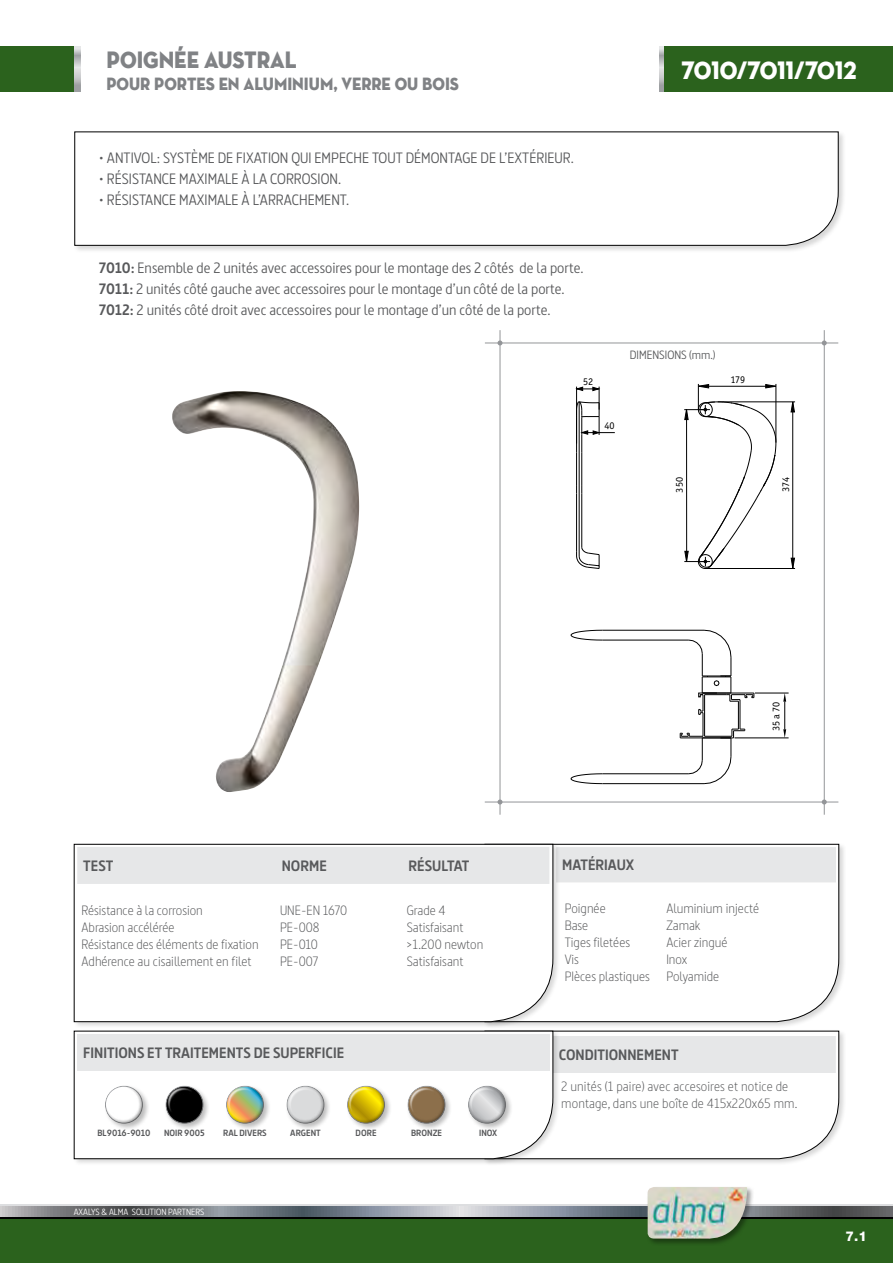
<style>
.page{position:relative;width:893px;height:1263px;background:#fff}
.page>*{position:absolute;margin:0;border:0;box-sizing:border-box;transform-origin:0 0}
.t1{font:25.5px "Neutra Disp Titling";color:#fff;scale:.89 1}
.t2{font:24px "Neutra Disp Titling";color:#808285;scale:.89 1}
.t3{font:18px "Neutra Disp Titling";color:#808285;scale:.89 1}
.t4{font:15px/21px "Dsignes";color:#58595b}
.t5{font:700 15px "Dsignes";color:#58595b}
.t6{font:300 13.5px/16.2px "Dsignes";color:#58595b}
.t7{font:800 13.5px "Helvetica Neue LT Std";color:#fff}
.t8{font:12px "Dsignes";color:#58595b}
.t9{font:10.2px "Officina Ser ITC";color:#000}
.t10{font:700 9px "Dsignes";color:#58595b}
.t11{font:9px "Dsignes";color:#fff}
.s1{font-weight:700}
</style>
<div class="page">
<div style="left:0;top:1209px;width:893px;height:54px;background:#2b621d"></div>
<div style="left:663px;top:46px;width:230px;height:46px;background:#2b621d"></div>
<svg style="left:0;top:1216px;width:460px;height:2px"></svg>
<svg style="left:0;top:1205px;width:460px;height:2px"></svg>
<svg style="left:0;top:1207px;width:460px;height:9px;background:#7d8289"></svg>
<svg style="left:460px;top:1216px;width:433px;height:2px"></svg>
<svg style="left:460px;top:1205px;width:433px;height:2px"></svg>
<svg style="left:460px;top:1207px;width:433px;height:9px;background:#7a7f87"></svg>
<div style="left:0;top:46px;width:74px;height:46px;background:#2b621d"></div>
<svg style="left:74px;top:46px;width:7px;height:46px"></svg>
<svg style="left:659px;top:46px;width:4px;height:46px"></svg>
<div style="left:646px;top:1185px;width:108px;height:61px;background:#000;opacity:.39"></div>
<img style="left:648px;top:1187px;width:99px;height:52px">
<div style="left:73px;top:130px;width:773px;height:123px;background:#000;opacity:.16"></div>
<svg style="left:74px;top:131px;width:765px;height:115px"></svg>
<hr style="left:485px;top:802px;width:353px;height:1px;background:#939598">
<hr style="left:485px;top:343px;width:353px;height:1px;background:#939598">
<hr style="left:824px;top:330px;width:1px;height:485px;background:#939598">
<svg style="left:497px;top:340px;width:5px;height:5px"></svg>
<svg style="left:497px;top:799px;width:5px;height:5px"></svg>
<hr style="left:500px;top:330px;width:1px;height:485px;background:#939598">
<svg style="left:822px;top:340px;width:5px;height:5px"></svg>
<svg style="left:822px;top:799px;width:5px;height:5px"></svg>
<div style="left:483px;top:1029px;width:363px;height:138px;background:#000;opacity:.16"></div>
<svg style="left:560px;top:1031px;width:279px;height:128px"></svg>
<div style="left:483px;top:843px;width:363px;height:186px;background:#000;opacity:.16"></div>
<svg style="left:560px;top:844px;width:279px;height:178px"></svg>
<div style="left:73px;top:843px;width:487px;height:186px;background:#000;opacity:.16"></div>
<svg style="left:74px;top:844px;width:479px;height:178px"></svg>
<div style="left:77px;top:847px;width:472px;height:37px;background:#e6e7e8"></div>
<img style="left:172px;top:391px;width:187px;height:401px">
<hr style="left:602px;top:773px;width:87px;height:1px;background:#000">
<hr style="left:602px;top:783px;width:102px;height:1px;background:#000">
<svg style="left:571px;top:773px;width:32px;height:11px"></svg>
<hr style="left:602px;top:640px;width:87px;height:1px;background:#000">
<hr style="left:602px;top:630px;width:102px;height:1px;background:#000">
<svg style="left:571px;top:629px;width:32px;height:12px"></svg>
<svg style="left:680px;top:629px;width:74px;height:155px"></svg>
<hr style="left:734px;top:737px;width:55px;height:1px;background:#000">
<hr style="left:755px;top:693px;width:34px;height:1px;background:#000">
<svg style="left:783px;top:693px;width:3px;height:45px"></svg>
<svg style="left:791px;top:558px;width:4px;height:10px"></svg>
<svg style="left:791px;top:401px;width:4px;height:11px"></svg>
<hr style="left:718px;top:402px;width:77px;height:1px;background:#000">
<hr style="left:705px;top:568px;width:90px;height:1px;background:#000">
<hr style="left:792px;top:402px;width:1px;height:166px;background:#000">
<svg style="left:684px;top:384px;width:93px;height:185px"></svg>
<hr style="left:686px;top:410px;width:1px;height:151px;background:#000">
<hr style="left:581px;top:453px;width:1px;height:32px;background:#000">
<svg style="left:576px;top:485px;width:6px;height:8px"></svg>
<hr style="left:579px;top:402px;width:1px;height:154px;background:#000">
<hr style="left:576px;top:493px;width:1px;height:59px;background:#000">
<hr style="left:576px;top:453px;width:1px;height:32px;background:#000">
<hr style="left:581px;top:493px;width:1px;height:55px;background:#000">
<svg style="left:576px;top:547px;width:24px;height:22px"></svg>
<hr style="left:582px;top:432px;width:33px;height:1px;background:#000">
<svg style="left:576px;top:387px;width:24px;height:66px"></svg>
<div style="left:73px;top:1029px;width:487px;height:138px;background:#000;opacity:.16"></div>
<svg style="left:74px;top:1031px;width:479px;height:128px"></svg>
<div style="left:77px;top:1034px;width:472px;height:37px;background:#e6e7e8"></div>
<div style="left:104px;top:1084px;width:46px;height:47px;background:#000;opacity:.27"></div>
<div style="left:101px;top:1081px;width:39px;height:40px;background:#fff"></div>
<div style="left:103px;top:1084px;width:44px;height:40px;background:#000;opacity:.75"></div>
<div style="left:286px;top:1084px;width:45px;height:47px;background:#000;opacity:.27"></div>
<div style="left:282px;top:1081px;width:40px;height:40px;background:#fff"></div>
<div style="left:285px;top:1084px;width:44px;height:40px;background:#000;opacity:.75"></div>
<div style="left:164px;top:1084px;width:46px;height:47px;background:#000;opacity:.27"></div>
<div style="left:161px;top:1081px;width:40px;height:40px;background:#fff"></div>
<div style="left:164px;top:1084px;width:44px;height:40px;background:#000;opacity:.75"></div>
<div style="left:346px;top:1084px;width:46px;height:47px;background:#000;opacity:.27"></div>
<div style="left:343px;top:1081px;width:39px;height:40px;background:#fff"></div>
<div style="left:345px;top:1084px;width:44px;height:40px;background:#000;opacity:.75"></div>
<div style="left:225px;top:1084px;width:46px;height:47px;background:#000;opacity:.27"></div>
<div style="left:222px;top:1081px;width:39px;height:40px;background:#fff"></div>
<div style="left:224px;top:1084px;width:44px;height:40px;background:#000;opacity:.75"></div>
<div style="left:407px;top:1084px;width:45px;height:47px;background:#000;opacity:.27"></div>
<div style="left:403px;top:1081px;width:40px;height:40px;background:#fff"></div>
<div style="left:406px;top:1084px;width:44px;height:40px;background:#000;opacity:.75"></div>
<div style="left:467px;top:1084px;width:46px;height:47px;background:#000;opacity:.27"></div>
<div style="left:464px;top:1081px;width:39px;height:40px;background:#fff"></div>
<div style="left:466px;top:1084px;width:44px;height:40px;background:#000;opacity:.75"></div>
<h2 class="t2" style="left:107px;top:45px;width:215px">POIGNÉE AUSTRAL</h2>
<p class="t3" style="left:107px;top:72px;width:398px">POUR PORTES EN ALUMINIUM, VERRE OU BOIS</p>
<h1 class="t1" style="left:682px;top:54px;width:198px">7010/7011/7012</h1>
<p class="t4" style="left:99px;top:147px;width:476px">• ANTIVOL: SYSTÈME DE FIXATION QUI EMPECHE TOUT DÉMONTAGE DE L’EXTÉRIEUR.</p>
<p class="t4" style="left:99px;top:168px;width:244px">• RÉSISTANCE MAXIMALE À LA CORROSION.</p>
<p class="t4" style="left:99px;top:189px;width:252px">• RÉSISTANCE MAXIMALE À L’ARRACHEMENT.</p>
<p class="t4" style="left:99px;top:257px;width:486px"><span class="s1">7010:</span> Ensemble de 2 unités avec accessoires pour le montage des 2 côtés de la porte.<br><span class="s1">7011:</span> 2 unités côté gauche avec accessoires pour le montage d’un côté de la porte.<br><span class="s1">7012:</span> 2 unités côté droit avec accessoires pour le montage d’un côté de la porte.</p>
<p class="t9" style="left:583px;top:376px;width:12px">52</p>
<p class="t9" style="left:604px;top:420px;width:12px">40</p>
<p class="t8" style="left:630px;top:348px;width:87px">DIMENSIONS (mm.)</p>
<p class="t9" style="left:730px;top:373px;width:16px">179</p>
<p class="t9" style="left:673px;top:493px;width:17px;rotate:-90deg">350</p>
<p class="t9" style="left:780px;top:492px;width:16px;rotate:-90deg">374</p>
<p class="t9" style="left:770px;top:731px;width:31px;rotate:-90deg">35 a 70</p>
<p class="t5" style="left:83px;top:857px;width:32px">TEST</p>
<p class="t5" style="left:282px;top:857px;width:47px">NORME</p>
<p class="t5" style="left:408px;top:857px;width:62px">RÉSULTAT</p>
<p class="t6" style="left:81px;top:901px;width:123px">Résistance à la corrosion</p>
<p class="t6" style="left:280px;top:901px;width:69px">UNE-EN 1670</p>
<p class="t6" style="left:407px;top:901px;width:41px">Grade 4</p>
<p class="t6" style="left:82px;top:918px;width:95px">Abrasion accélérée</p>
<p class="t6" style="left:280px;top:918px;width:41px">PE-008</p>
<p class="t6" style="left:407px;top:918px;width:58px">Satisfaisant</p>
<p class="t6" style="left:82px;top:935px;width:179px">Résistance des éléments de fixation</p>
<p class="t6" style="left:280px;top:935px;width:39px">PE-010</p>
<p class="t6" style="left:407px;top:935px;width:78px">&gt;1.200 newton</p>
<p class="t6" style="left:82px;top:952px;width:171px">Adhérence au cisaillement en filet</p>
<p class="t6" style="left:280px;top:952px;width:40px">PE-007</p>
<p class="t6" style="left:407px;top:952px;width:58px">Satisfaisant</p>
<p class="t5" style="left:83px;top:1044px;width:263px">FINITIONS ET TRAITEMENTS DE SUPERFICIE</p>
<p class="t10" style="left:98px;top:1128px;width:54px">BL9016-9010</p>
<p class="t10" style="left:164px;top:1128px;width:42px">NOIR 9005</p>
<p class="t10" style="left:223px;top:1128px;width:45px">RAL DIVERS</p>
<p class="t10" style="left:290px;top:1128px;width:32px">ARGENT</p>
<p class="t10" style="left:356px;top:1128px;width:22px">DORE</p>
<p class="t10" style="left:411px;top:1128px;width:32px">BRONZE</p>
<p class="t10" style="left:479px;top:1128px;width:20px">INOX</p>
<p class="t11" style="left:74px;top:1207px;width:132px">AXALYS &amp; ALMA SOLUTION PARTNERS</p>
<p class="t5" style="left:562px;top:856px;width:73px">MATÉRIAUX</p>
<p class="t6" style="left:565px;top:900px;width:43px">Poignée</p>
<p class="t6" style="left:666px;top:900px;width:94px">Aluminium injecté</p>
<p class="t6" style="left:565px;top:917px;width:25px">Base</p>
<p class="t6" style="left:666px;top:917px;width:36px">Zamak</p>
<p class="t6" style="left:565px;top:934px;width:67px">Tiges filetées</p>
<p class="t6" style="left:666px;top:934px;width:63px">Acier zingué</p>
<p class="t6" style="left:565px;top:951px;width:16px">Vis</p>
<p class="t6" style="left:565px;top:951px;width:156px;line-height:17px;text-indent:102px">Inox<br>PIèces plastiques Polyamide</p>
<p class="t5" style="left:559px;top:1046px;width:121px">CONDITIONNEMENT</p>
<p class="t6" style="left:561px;top:1078px;width:238px">2 unités (1 paire) avec accesoires et notice de montage, dans une boîte de 415x220x65 mm.</p>
<p class="t7" style="left:845px;top:1228px;width:23px">7.1</p>
</div>
